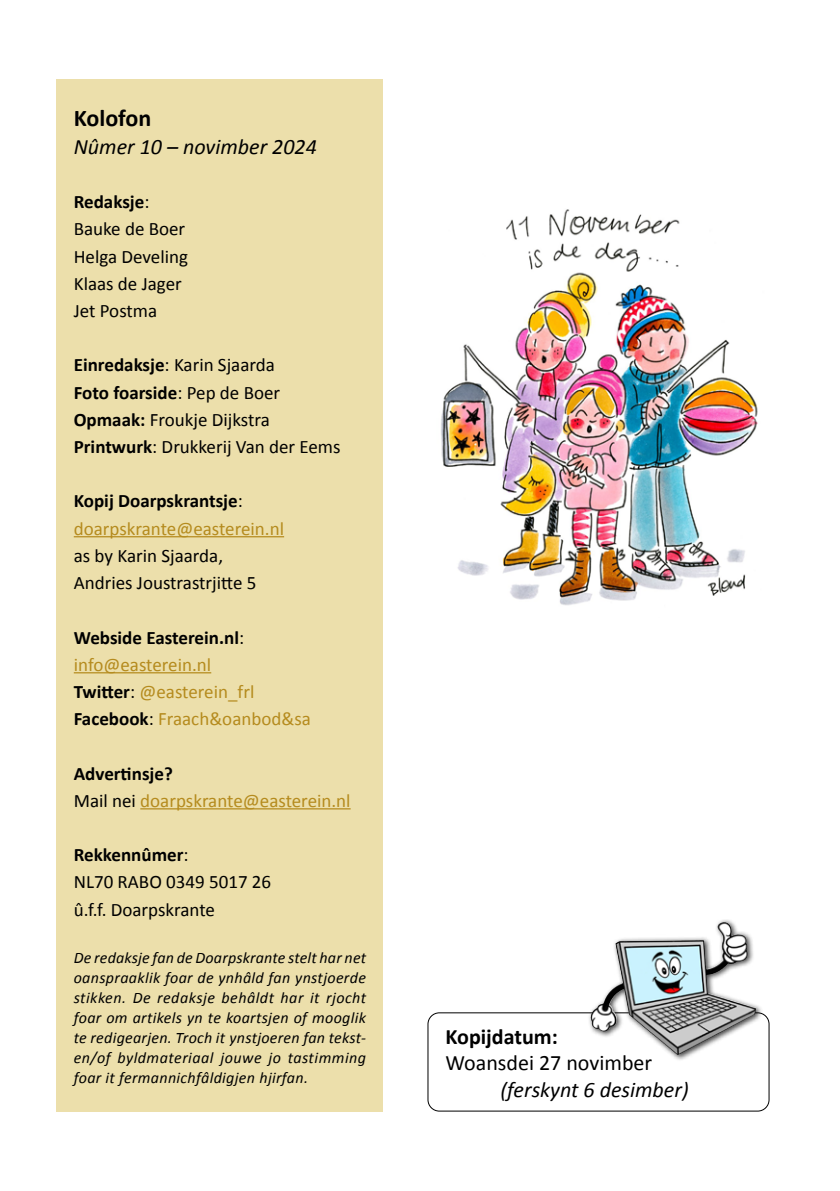
<style>
.page{position:relative;width:840px;height:1191px;background:#fff}
.page>*{position:absolute;margin:0;border:0;box-sizing:border-box;transform-origin:0 0}
.t1{font:700 24px "Calibri";color:#000}
.t2{font:italic 22px "Calibri";color:#000}
.t3{font:22px "Calibri";color:#000}
.t4{font:700 22px "Calibri";color:#000}
.t5{font:19px/27.2px "Calibri";color:#000}
.t6{font:19px/27.2px "Calibri";color:#b58b1e}
.t7{font:italic 16px/20px "Calibri";letter-spacing:.02em;color:#000;text-align:justify}
.s1{font-weight:700}
.s2{font-weight:700;color:#000}
.s3{color:#000}
</style>
<div class="page">
<div style="left:57px;top:79px;width:326px;height:1032px;background:#ecdfab"></div>
<hr style="left:74px;top:536px;width:210px;height:1px;background:#b58b1e">
<hr style="left:74px;top:672px;width:137px;height:1px;background:#b58b1e">
<hr style="left:140px;top:808px;width:210px;height:1px;background:#b58b1e">
<div style="left:427px;top:1012px;width:342px;height:99px;border:1px solid #000;border-radius:11px"></div>
<div style="left:587px;top:919px;width:175px;height:142px;background:#000;opacity:.75"></div>
<img style="left:607px;top:922px;width:115px;height:72px">
<img style="left:441px;top:209px;width:317px;height:396px">
<h1 class="t1" style="left:74px;top:101px;width:79px">Kolofon</h1>
<h2 class="t2" style="left:74px;top:131px;width:244px">Nûmer 10 – novimber 2024</h2>
<p class="t5" style="left:74px;top:188px;width:116px"><span class="s1">Redaksje</span>:<br>Bauke de Boer<br>Helga Develing<br>Klaas de Jager<br>Jet Postma</p>
<p class="t5" style="left:74px;top:351px;width:268px"><span class="s1">Einredaksje</span>: Karin Sjaarda<br><span class="s1">Foto foarside</span>: Pep de Boer<br><span class="s1">Opmaak:</span> Froukje Dijkstra<br><span class="s1">Printwurk</span>: Drukkerij Van der Eems</p>
<p class="t6" style="left:74px;top:487px;width:212px"><span class="s2">Kopij Doarpskrantsje</span><span class="s3">: </span>doarpskrante@easterein.nl</p>
<p class="t5" style="left:74px;top:541px;width:184px">as by Karin Sjaarda,<br>Andries Joustrastrjitte 5</p>
<p class="t6" style="left:74px;top:623px;width:238px"><span class="s2">Webside Easterein.nl</span><span class="s3">: </span>info@easterein.nl<br><span class="s2">Twitter</span><span class="s3">:</span> @easterein_frl<br><span class="s2">Facebook</span><span class="s3">:</span> Fraach&amp;oanbod&amp;sa</p>
<p class="t6" style="left:74px;top:759px;width:278px"><span class="s2">Advertinsje?<br></span><span class="s3">Mail nei</span> doarpskrante@easterein.nl</p>
<p class="t5" style="left:74px;top:840px;width:199px"><span class="s1">Rekkennûmer</span>:<br>NL70 RABO 0349 5017 26 û.f.f. Doarpskrante</p>
<p class="t7" style="left:74px;top:946px;width:294px">De redaksje fan de Doarpskrante stelt har net oanspraaklik foar de ynhâld fan ynstjoerde stikken. De redaksje behâldt har it rjocht foar om artikels yn te koartsjen of mooglik te redigearjen. Troch it ynstjoeren fan tekst&shy;en/of byldmateriaal jouwe jo tastimming foar it fermannichfâldigjen hjirfan.</p>
<h2 class="t4" style="left:445px;top:1021px;width:114px">Kopijdatum:</h2>
<h2 class="t3" style="left:445px;top:1047px;width:208px">Woansdei 27 novimber</h2>
<h2 class="t2" style="left:500px;top:1074px;width:189px">(ferskynt 6 desimber)</h2>
</div>
